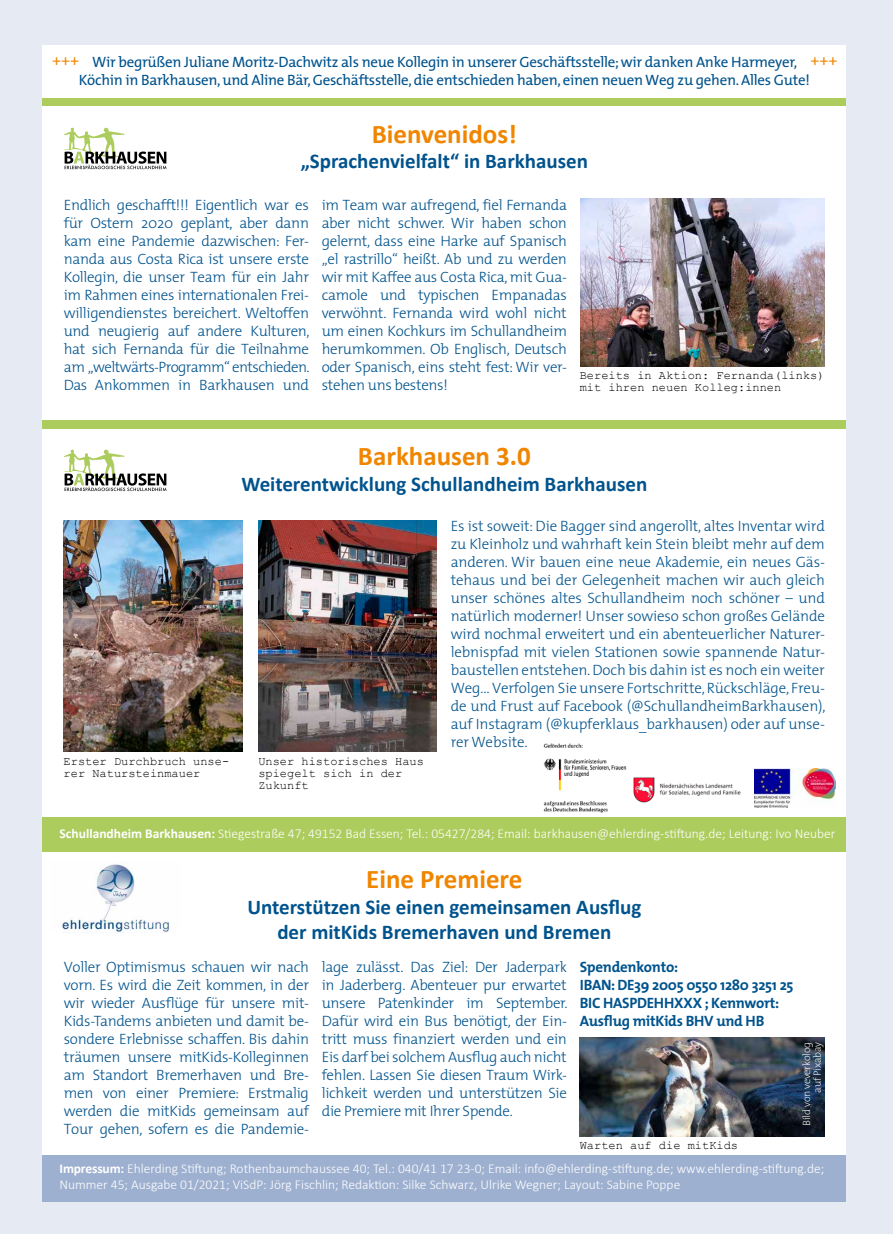
<style>
.page{position:relative;width:893px;height:1234px;background:#fff}
.page>*{position:absolute;margin:0;border:0;box-sizing:border-box;transform-origin:0 0}
.t1{font:700 27px "Calibri";color:#f08600}
.t2{font:700 21px/25.2px "Calibri";color:#00538d;text-align:center}
.t3{font:300 15px/18px "The Mix";letter-spacing:-.02em;color:#00538d;text-align:justify}
.t4{font:15px/18px "The Mix";letter-spacing:-.02em;color:#00538d;text-align:center}
.t5{font:700 15px/18px "The Mix";letter-spacing:-.02em;color:#00538d}
.t6{font:15px "The Mix";color:#f08600}
.t7{font:300 13.5px/16.2px "Calibri";color:#fff}
.t8{font:12px/12px "Courier New";color:#000}
.t9{font:200 10.5px/10.5px "The Mix";letter-spacing:-.02em;color:#fff;text-align:right}
.s1{font-weight:700}
</style>
<div class="page">
<div style="left:0;top:0;width:893px;height:1233px;background:#e6eaf3"></div>
<div style="left:43px;top:850px;width:803px;height:105px;background:#fff"></div>
<div style="left:43px;top:939px;width:803px;height:223px;background:#fff"></div>
<img style="left:580px;top:1037px;width:245px;height:99px">
<img style="left:61px;top:864px;width:109px;height:67px">
<div style="left:43px;top:428px;width:803px;height:105px;background:#fff"></div>
<svg style="left:64px;top:449px;width:102px;height:42px"></svg>
<div style="left:43px;top:498px;width:803px;height:318px;background:#fff"></div>
<img style="left:64px;top:520px;width:179px;height:231px">
<img style="left:259px;top:520px;width:178px;height:231px">
<div style="left:43px;top:177px;width:803px;height:243px;background:#fff"></div>
<div style="left:43px;top:106px;width:803px;height:84px;background:#fff"></div>
<img style="left:580px;top:198px;width:245px;height:168px">
<svg style="left:64px;top:128px;width:102px;height:41px"></svg>
<div style="left:43px;top:816px;width:803px;height:34px;background:#adcc5e"></div>
<div style="left:43px;top:420px;width:803px;height:8px;background:#adcc5e"></div>
<div style="left:43px;top:98px;width:803px;height:8px;background:#adcc5e"></div>
<img style="left:543px;top:743px;width:84px;height:69px">
<img style="left:633px;top:777px;width:108px;height:26px">
<img style="left:754px;top:768px;width:81px;height:39px">
<div style="left:43px;top:45px;width:803px;height:53px;background:#fff"></div>
<div style="left:43px;top:1154px;width:803px;height:47px;background:#9eb0d0"></div>
<p class="t4" style="left:79px;top:52px;width:733px">Wir begrüßen Juliane Moritz-Dachwitz als neue Kollegin in unserer Geschäftsstelle; wir danken Anke Harmeyer,<br>Köchin in Barkhausen, und Aline Bär, Geschäftsstelle, die entschieden haben, einen neuen Weg zu gehen. Alles Gute!</p>
<p class="t6" style="left:53px;top:47px;width:28px">+++</p>
<p class="t6" style="left:811px;top:47px;width:28px">+++</p>
<h1 class="t1" style="left:372px;top:117px;width:147px">Bienvenidos!</h1>
<h2 class="t2" style="left:301px;top:149px;width:289px">„Sprachenvielfalt“ in Barkhausen</h2>
<p class="t3" style="left:64px;top:195px;width:247px">Endlich geschafft!!! Eigentlich war es für Ostern 2020 geplant, aber dann kam eine Pandemie dazwischen: Fer&shy;nanda aus Costa Rica ist unsere erste Kollegin, die unser Team für ein Jahr im Rahmen eines internationalen Frei&shy;willigendienstes bereichert. Weltoffen und neugierig auf andere Kulturen, hat sich Fernanda für die Teilnahme am „weltwärts-Programm“ entschieden.<br>Das Ankommen in Barkhausen und</p>
<p class="t3" style="left:322px;top:195px;width:247px">im Team war aufregend, fiel Fernanda aber nicht schwer. Wir haben schon gelernt, dass eine Harke auf Spanisch „el rastrillo“ heißt. Ab und zu werden wir mit Kaffee aus Costa Rica, mit Gua&shy;camole und typischen Empanadas verwöhnt. Fernanda wird wohl nicht um einen Kochkurs im Schullandheim herumkommen. Ob Englisch, Deutsch oder Spanisch, eins steht fest: Wir ver&shy;stehen uns bestens!</p>
<p class="t8" style="left:580px;top:369px;width:246px">Bereits in Aktion: Fernanda(links) mit ihren neuen Kolleg:innen</p>
<h1 class="t1" style="left:358px;top:439px;width:174px">Barkhausen 3.0</h1>
<h2 class="t2" style="left:241px;top:471px;width:408px">Weiterentwicklung Schullandheim Barkhausen</h2>
<p class="t3" style="left:451px;top:516px;width:376px">Es ist soweit: Die Bagger sind angerollt, altes Inventar wird zu Kleinholz und wahrhaft kein Stein bleibt mehr auf dem anderen. Wir bauen eine neue Akademie, ein neues Gäs&shy;tehaus und bei der Gelegenheit machen wir auch gleich unser schönes altes Schullandheim noch schöner – und natürlich moderner! Unser sowieso schon großes Gelände wird nochmal erweitert und ein abenteuerlicher Naturer&shy;lebnispfad mit vielen Stationen sowie spannende Natur&shy;baustellen entstehen. Doch bis dahin ist es noch ein weiter Weg… Verfolgen Sie unsere Fortschritte, Rückschläge, Freu&shy;de und Frust auf Facebook (@SchullandheimBarkhausen), auf Instagram (@kupferklaus_barkhausen) oder auf unse&shy;rer Website.</p>
<p class="t8" style="left:64px;top:754px;width:167px">Erster Durchbruch unse&shy;rer Natursteinmauer</p>
<p class="t8" style="left:258px;top:754px;width:167px">Unser historisches Haus spiegelt sich in der<br>Zukunft</p>
<p class="t7" style="left:60px;top:825px;width:777px"><span class="s1">Schullandheim Barkhausen:</span> Stiegestraße 47; 49152 Bad Essen; Tel.: 05427/284; Email: barkhausen@ehlerding-stiftung.de; Leitung: Ivo Neuber</p>
<h1 class="t1" style="left:366px;top:861px;width:158px">Eine Premiere</h1>
<h2 class="t2" style="left:247px;top:893px;width:395px">Unterstützen Sie einen gemeinsamen Ausflug der mitKids Bremerhaven und Bremen</h2>
<p class="t3" style="left:64px;top:957px;width:247px">Voller Optimismus schauen wir nach vorn. Es wird die Zeit kommen, in der wir wieder Ausflüge für unsere mit-Kids-Tandems anbieten und damit be&shy;sondere Erlebnisse schaffen. Bis dahin träumen unsere mitKids-Kolleginnen am Standort Bremerhaven und Bre&shy;men von einer Premiere: Erstmalig werden die mitKids gemeinsam auf Tour gehen, sofern es die Pandemie-</p>
<p class="t3" style="left:322px;top:957px;width:247px">lage zulässt. Das Ziel: Der Jaderpark in Jaderberg. Abenteuer pur erwartet unsere Patenkinder im September.<br>Dafür wird ein Bus benötigt, der Ein&shy;tritt muss finanziert werden und ein Eis darf bei solchem Ausflug auch nicht fehlen. Lassen Sie diesen Traum Wirk&shy;lichkeit werden und unterstützen Sie die Premiere mit Ihrer Spende.</p>
<p class="t5" style="left:580px;top:957px;width:215px">Spendenkonto:<br>IBAN: DE39 2005 0550 1280 3251 25<br>BIC HASPDEHHXXX ; Kennwort:<br>Ausflug mitKids BHV und HB</p>
<p class="t8" style="left:580px;top:1138px;width:160px">Warten auf die mitKids</p>
<p class="t9" style="left:801px;top:1125px;width:86px;rotate:-90deg">Bild von veverkolog auf Pixabay</p>
<p class="t7" style="left:60px;top:1160px;width:766px"><span class="s1">Impressum:</span> Ehlerding Stiftung; Rothenbaumchaussee 40; Tel.: 040/41 17 23-0; Email: info@ehlerding-stiftung.de; www.ehlerding-stiftung.de;<br>Nummer 45; Ausgabe 01/2021; ViSdP: Jörg Fischlin; Redaktion: Silke Schwarz, Ulrike Wegner; Layout: Sabine Poppe</p>
</div>
